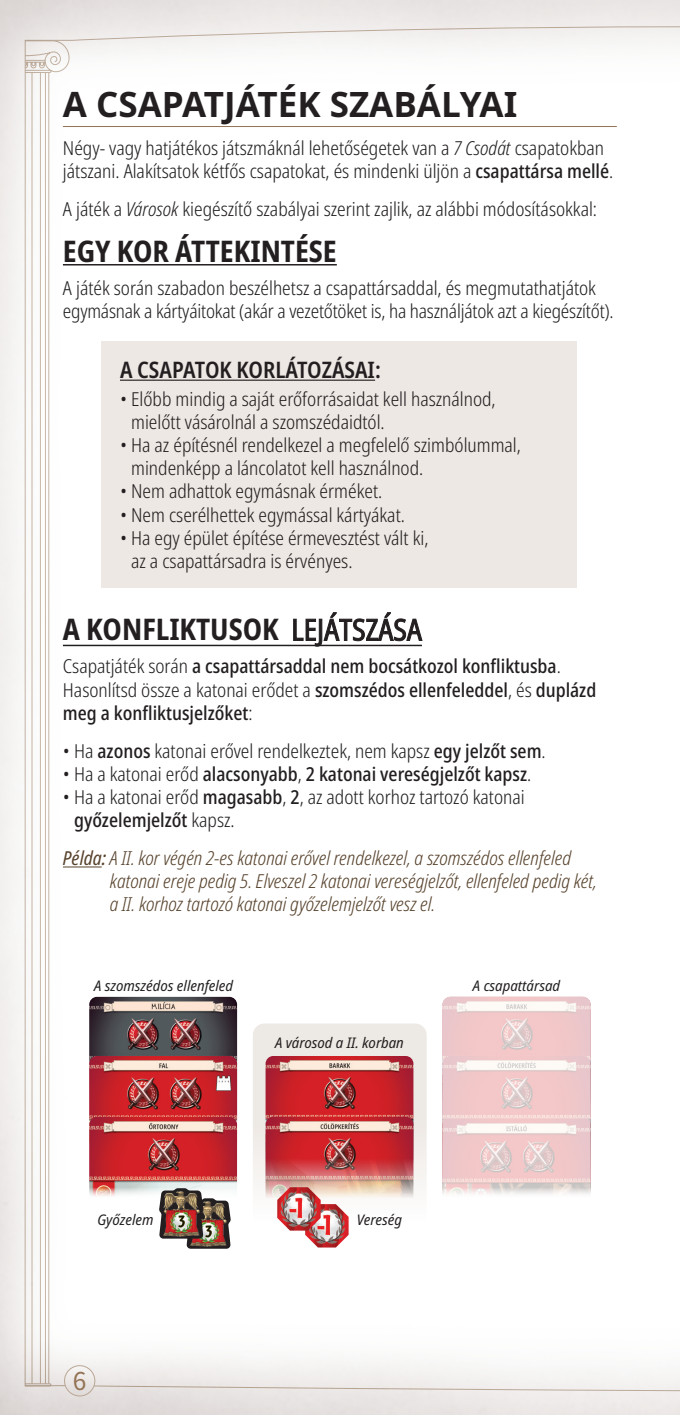
<style>
.page{position:relative;width:680px;height:1415px;background:#fff}
.page>*{position:absolute;margin:0;border:0;box-sizing:border-box;transform-origin:0 0}
.t1{font:700 35px "Noto Sans";color:#231f20}
.t2{font:700 condensed 29.75px "Noto Sans";color:#231f20}
.PAGE{font:24.5px "Noto Sans CJ Kjp";color:#937354}
.PARAGRAPH___RETRAIT{font:600 condensed 22.75px "Noto Sans";color:#231f20}
.PARAGRAPH{font:300 condensed 19.25px/23.1px "Noto Sans";color:#231f20}
.PARAGRAPH___RETRAIT-2{font:300 condensed 19.25px/23.1px "Noto Sans";color:#231f20}
.EXEMPLE{font:italic 300 condensed 19.25px/23.1px "Noto Sans";color:#57422c}
.PARAGRAPH-2{font:500 condensed 19.25px "Noto Sans";color:#231f20}
.PARAGRAPH___RETRAIT-3{font:500 condensed 19.25px/23.1px "Noto Sans";color:#231f20}
.LEGENDES_NOIR_CENTRE{font:italic semi-condensed 14.7px "Noto Sans";color:#231f20}
.s1{font-style:italic}
.s2{font-weight:500}
.s3{font-weight:400}
.s4{font-weight:300}
</style>
<div class="page">
<img style="left:0;top:0;width:680px;height:1414px">
<img style="left:65px;top:1365px;width:30px;height:30px">
<div style="left:64px;top:1365px;width:31px;height:31px;border:1px solid #baa694;border-radius:50%"></div>
<div style="left:101px;top:341px;width:475px;height:246px;background:#ede8e4"></div>
<hr style="left:63px;top:126px;width:554px;height:1px;background:#937354">
<hr style="left:63px;top:264px;width:274px;height:1px;background:#231f20">
<img style="left:679px;top:702px;width:1px;height:439px">
<hr style="left:63px;top:866px;width:39px;height:1px;background:#57422c">
<svg style="left:253px;top:1023px;width:173px;height:199px"></svg>
<img style="left:265px;top:1055px;width:148px;height:61px">
<img style="left:265px;top:1116px;width:148px;height:82px">
<img style="left:89px;top:996px;width:148px;height:59px">
<img style="left:305px;top:1204px;width:43px;height:43px">
<img style="left:277px;top:1187px;width:44px;height:43px">
<img style="left:89px;top:1055px;width:148px;height:61px">
<img style="left:89px;top:1116px;width:148px;height:82px">
<svg style="left:159px;top:1188px;width:72px;height:60px"></svg>
<img style="left:163px;top:1190px;width:36px;height:46px">
<svg style="left:442px;top:996px;width:148px;height:202px;background:#eed0d0"></svg>
<hr style="left:120px;top:379px;width:255px;height:2px;background:#231f20">
<hr style="left:63px;top:644px;width:359px;height:2px;background:#231f20">
<h1 class="t1" style="left:63px;top:80px;width:456px">A CSAPATJÁTÉK SZABÁLYAI</h1>
<p class="PARAGRAPH___RETRAIT-2" style="left:63px;top:137px;width:552px">Négy- vagy hatjátékos játszmáknál lehetőségetek van a <span class="s1">7 Csodát</span> csapatokban játszani. Alakítsatok kétfős csapatokat, és mindenki üljön a <span class="s2">csapattársa mellé</span>.</p>
<p class="PARAGRAPH" style="left:63px;top:198px;width:535px">A játék a <span class="s1">Városok</span> kiegészítő szabályai szerint zajlik, az alábbi módosításokkal:</p>
<h2 class="t2" style="left:63px;top:229px;width:275px">EGY KOR ÁTTEKINTÉSE</h2>
<p class="PARAGRAPH___RETRAIT-2" style="left:63px;top:277px;width:552px">A játék során szabadon beszélhetsz a csapattársaddal, és megmutathatjátok egymásnak a kártyáitokat (akár a vezetőtöket is, ha használjátok azt a kiegészítőt).</p>
<p class="PARAGRAPH___RETRAIT" style="left:120px;top:353px;width:262px">A CSAPATOK KORLÁTOZÁSAI:</p>
<p class="PARAGRAPH" style="left:131px;top:388px;width:366px;text-indent:-11px">• Előbb mindig a saját erőforrásaidat kell használnod, mielőtt vásárolnál a szomszédaidtól.</p>
<p class="PARAGRAPH" style="left:131px;top:434px;width:391px;text-indent:-11px">• Ha az építésnél rendelkezel a megfelelő szimbólummal, mindenképp a láncolatot kell használnod.</p>
<p class="PARAGRAPH" style="left:120px;top:480px;width:264px">• Nem adhattok egymásnak érméket.</p>
<p class="PARAGRAPH" style="left:120px;top:503px;width:286px">• Nem cserélhettek egymással kártyákat.</p>
<p class="PARAGRAPH" style="left:131px;top:526px;width:299px;text-indent:-11px">• Ha egy épület építése érmevesztést vált ki, az a csapattársadra is érvényes.</p>
<h2 class="t2" style="left:63px;top:608px;width:360px">A KONFLIKTUSOK <span class="s3">LEJÁTSZÁSA</span></h2>
<p class="PARAGRAPH-2" style="left:63px;top:653px;width:499px"><span class="s4">Csapatjáték során</span> a csapattársaddal nem bocsátkozol konfliktusba<span class="s4">.</span></p>
<p class="PARAGRAPH___RETRAIT-3" style="left:63px;top:678px;width:535px"><span class="s4">Hasonlítsd össze a katonai erődet a</span> szomszédos ellenfeleddel<span class="s4">, és</span> duplázd meg a konfliktusjelzőket<span class="s4">:</span></p>
<p class="PARAGRAPH" style="left:63px;top:739px;width:484px">• Ha <span class="s2">azonos</span> katonai erővel rendelkeztek, nem kapsz <span class="s2">egy jelzőt sem</span>.</p>
<p class="PARAGRAPH-2" style="left:63px;top:760px;width:470px"><span class="s4">• Ha a katonai erőd</span> alacsonyabb<span class="s4">,</span> 2 katonai vereségjelzőt kapsz<span class="s4">.</span></p>
<p class="PARAGRAPH___RETRAIT-2" style="left:74px;top:785px;width:452px;text-indent:-11px">• Ha a katonai erőd <span class="s2">magasabb</span>, <span class="s2">2</span>, az adott korhoz tartozó katonai <span class="s2">győzelemjelzőt</span> kapsz.</p>
<p class="EXEMPLE" style="left:110px;top:847px;width:488px;text-indent:-47px"><span class="s3">Példa</span><span class="s2">:</span> A II. kor végén 2-es katonai erővel rendelkezel, a szomszédos ellenfeled katonai ereje pedig 5. Elveszel 2 katonai vereségjelzőt, ellenfeled pedig két, a II. korhoz tartozó katonai győzelemjelzőt vesz el.</p>
<p class="LEGENDES_NOIR_CENTRE" style="left:94px;top:975px;width:141px">A szomszédos ellenfeled</p>
<p class="LEGENDES_NOIR_CENTRE" style="left:473px;top:975px;width:89px">A csapattársad</p>
<p class="LEGENDES_NOIR_CENTRE" style="left:275px;top:1032px;width:130px">A városod a II. korban</p>
<p class="LEGENDES_NOIR_CENTRE" style="left:97px;top:1208px;width:58px">Győzelem</p>
<p class="LEGENDES_NOIR_CENTRE" style="left:357px;top:1208px;width:47px">Vereség</p>
<p class="PAGE" style="left:73px;top:1367px;width:15px">6</p>
</div>
